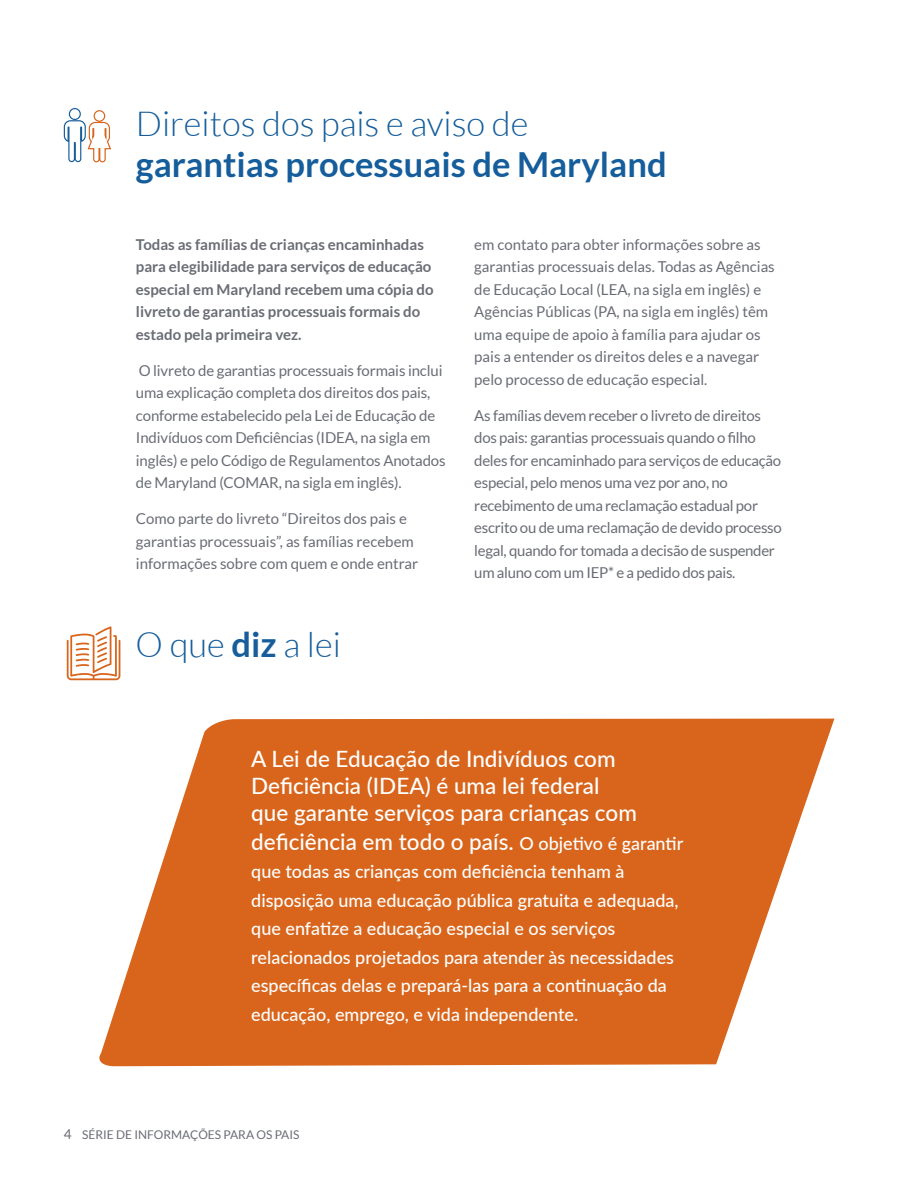
<style>
.page{position:relative;width:918px;height:1188px;background:#fff}
.page>*{position:absolute;margin:0;border:0;box-sizing:border-box;transform-origin:0 0}
.H1_line1{font:300 34.5px "Lato";color:#155d9b}
.H1_line2{font:700 34.5px "Lato";color:#155d9b}
.t1{font:500 22.5px/27.5px "Lato";color:#fff}
.t2{font:500 18px/28.5px "Lato";color:#fff}
.Body_Text_Main{font:15px/22.5px "Lato";letter-spacing:-.01em;color:#696c74}
.Body_Text_Main-2{font:700 15px/22.5px "Lato";color:#696c74}
.t3{font:12px "Lato";color:#696c74}
.s1{font-weight:700}
.s2{font-size:18px}
.s3{font-size:13.5px}
</style>
<div class="page">
<svg style="left:99px;top:719px;width:735px;height:347px;fill:#d8651b"></svg>
<svg style="left:67px;top:626px;width:53px;height:54px"></svg>
<svg style="left:63px;top:108px;width:48px;height:55px"></svg>
<p class="H1_line1" style="left:136px;top:105px;width:394px">Direitos dos pais e aviso de</p>
<p class="H1_line2" style="left:136px;top:145px;width:532px">garantias processuais de Maryland</p>
<p class="Body_Text_Main-2" style="left:136px;top:233px;width:299px">Todas as famílias de crianças encaminhadas para elegibilidade para serviços de educação especial em Maryland recebem uma cópia do livreto de garantias processuais formais do estado pela primeira vez.</p>
<p class="Body_Text_Main" style="left:136px;top:359px;width:311px">O livreto de garantias processuais formais inclui uma explicação completa dos direitos dos pais, conforme estabelecido pela Lei de Educação de Indivíduos com Deficiências (IDEA, na sigla em inglês) e pelo Código de Regulamentos Anotados de Maryland (COMAR, na sigla em inglês).</p>
<p class="Body_Text_Main" style="left:136px;top:508px;width:284px">Como parte do livreto “Direitos dos pais e garantias processuais”, as famílias recebem informações sobre com quem e onde entrar</p>
<p class="H1_line1" style="left:136px;top:626px;width:207px">O que <span class="s1">diz</span> a lei</p>
<p class="Body_Text_Main" style="left:474px;top:233px;width:302px">em contato para obter informações sobre as garantias processuais delas. Todas as Agências de Educação Local (LEA, na sigla em inglês) e Agências Públicas (PA, na sigla em inglês) têm uma equipe de apoio à família para ajudar os pais a entender os direitos deles e a navegar pelo processo de educação especial.</p>
<p class="Body_Text_Main" style="left:474px;top:404px;width:309px">As famílias devem receber o livreto de direitos dos pais: garantias processuais quando o filho deles for encaminhado para serviços de educação especial, pelo menos uma vez por ano, no recebimento de uma reclamação estadual por escrito ou de uma reclamação de devido processo legal, quando for tomada a decisão de suspender um aluno com um IEP* e a pedido dos pais.</p>
<p class="t1" style="left:251px;top:744px;width:434px">A Lei de Educação de Indivíduos com Deficiência (IDEA) é uma lei federal<br>que garante serviços para crianças com deficiência em todo o país. <span class="s2">O objetivo é garantir</span></p>
<p class="t2" style="left:251px;top:857px;width:429px">que todas as crianças com deficiência tenham à disposição uma educação pública gratuita e adequada, que enfatize a educação especial e os serviços relacionados projetados para atender às necessidades específicas delas e prepará-las para a continuação da educação, emprego, e vida independente.</p>
<p class="t3" style="left:64px;top:1128px;width:237px"><span class="s3">4</span> SÉRIE DE INFORMAÇÕES PARA OS PAIS</p>
</div>
